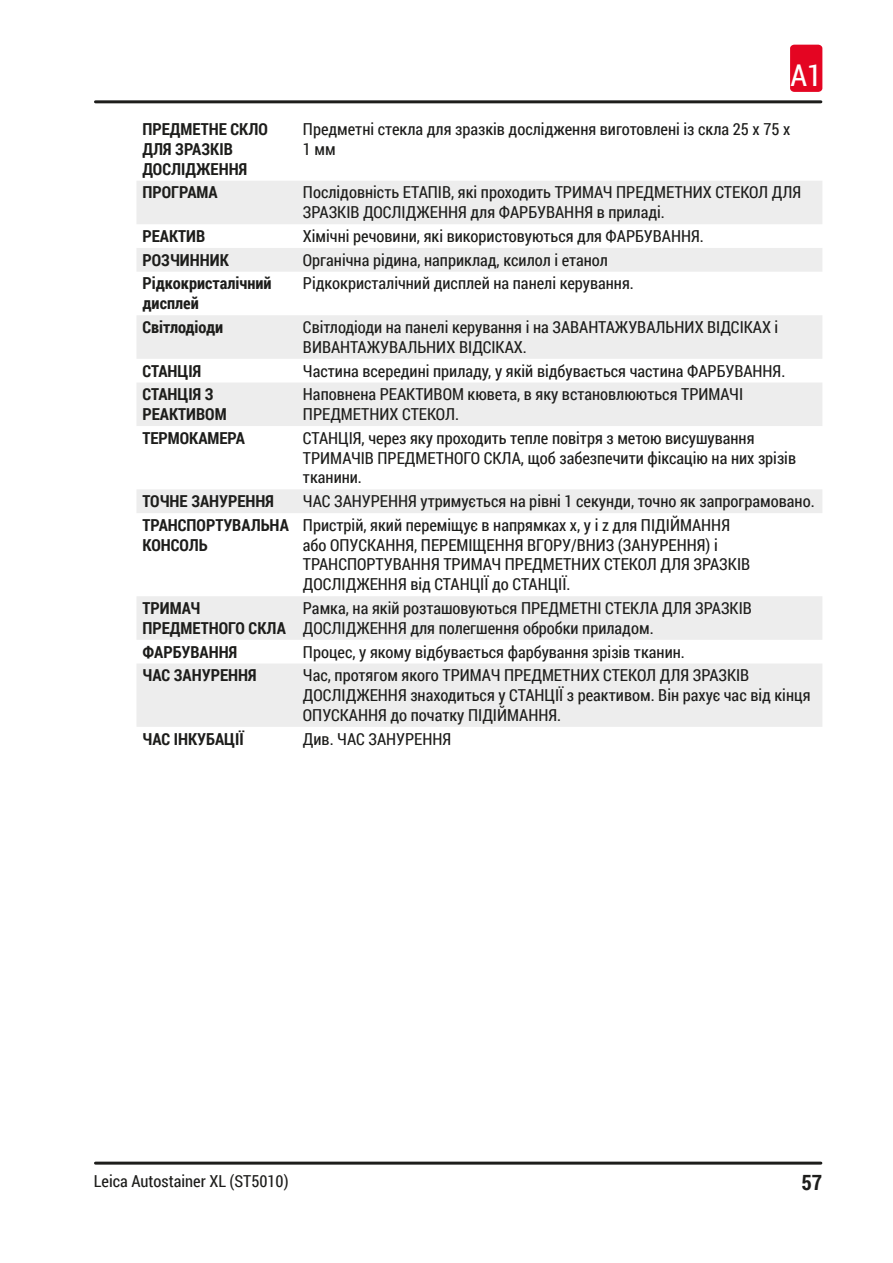
<style>
.page{position:relative;width:893px;height:1263px;background:#fff}
.page>*{position:absolute;margin:0;border:0;box-sizing:border-box;transform-origin:0 0}
.t1{font:30px "Roboto Condensed";color:#fff}
.t2{font:700 21px "Roboto Condensed";color:#1d1d1b}
.Table_text{font:16.5px/19.8px "Roboto Condensed";color:#1d1d1b}
.Table_heading{font:700 16.5px/19.8px "Roboto Condensed";color:#1d1d1b}
</style>
<div class="page">
<hr style="left:95px;top:100px;width:726px;height:3px;background:#1d1d1b">
<hr style="left:95px;top:1161px;width:726px;height:3px;background:#1d1d1b">
<div style="left:790px;top:45px;width:32px;height:47px;background:#e40522;border-radius:4px"></div>
<svg style="left:137px;top:181px;width:685px;height:546px;fill:#ededed"></svg>
<h1 class="t1" style="left:791px;top:55px;width:33px">A1</h1>
<p class="Table_heading" style="left:142px;top:119px;width:127px">ПРЕДМЕТНЕ СКЛО<br>ДЛЯ ЗРАЗКІВ<br>ДОСЛІДЖЕННЯ</p>
<p class="Table_text" style="left:303px;top:119px;width:489px">Предметні стекла для зразків дослідження виготовлені із скла 25 x 75 x<br>1 мм</p>
<p class="Table_heading" style="left:142px;top:182px;width:77px">ПРОГРАМА</p>
<p class="Table_text" style="left:303px;top:182px;width:500px">Послідовність ЕТАПІВ, які проходить ТРИМАЧ ПРЕДМЕТНИХ СТЕКОЛ ДЛЯ<br>ЗРАЗКІВ ДОСЛІДЖЕННЯ для ФАРБУВАННЯ в приладі.</p>
<p class="Table_heading" style="left:142px;top:226px;width:64px">РЕАКТИВ</p>
<p class="Table_text" style="left:303px;top:226px;width:402px">Хімічні речовини, які використовуються для ФАРБУВАННЯ.</p>
<p class="Table_heading" style="left:142px;top:249px;width:88px">РОЗЧИННИК</p>
<p class="Table_text" style="left:303px;top:249px;width:306px">Органічна рідина, наприклад, ксилол і етанол</p>
<p class="Table_heading" style="left:142px;top:273px;width:130px">Рідкокристалічний дисплей</p>
<p class="Table_text" style="left:303px;top:273px;width:332px">Рідкокристалічний дисплей на панелі керування.</p>
<p class="Table_heading" style="left:142px;top:317px;width:82px">Світлодіоди</p>
<p class="Table_text" style="left:303px;top:317px;width:477px">Світлодіоди на панелі керування і на ЗАВАНТАЖУВАЛЬНИХ ВІДСІКАХ і<br>ВИВАНТАЖУВАЛЬНИХ ВІДСІКАХ.</p>
<p class="Table_heading" style="left:142px;top:360px;width:60px">СТАНЦІЯ</p>
<p class="Table_text" style="left:303px;top:360px;width:484px">Частина всередині приладу, у якій відбувається частина ФАРБУВАННЯ.</p>
<p class="Table_heading" style="left:142px;top:384px;width:86px">СТАНЦІЯ З<br>РЕАКТИВОМ</p>
<p class="Table_text" style="left:303px;top:384px;width:442px">Наповнена РЕАКТИВОМ кювета, в яку встановлюються ТРИМАЧІ<br>ПРЕДМЕТНИХ СТЕКОЛ.</p>
<p class="Table_heading" style="left:142px;top:427px;width:104px">ТЕРМОКАМЕРА</p>
<p class="Table_text" style="left:303px;top:427px;width:495px">СТАНЦІЯ, через яку проходить тепле повітря з метою висушування<br>ТРИМАЧІВ ПРЕДМЕТНОГО СКЛА, щоб забезпечити фіксацію на них зрізів тканини.</p>
<p class="Table_heading" style="left:142px;top:491px;width:133px">ТОЧНЕ ЗАНУРЕННЯ</p>
<p class="Table_text" style="left:303px;top:491px;width:513px">ЧАС ЗАНУРЕННЯ утримується на рівні 1 секунди, точно як запрограмовано.</p>
<p class="Table_heading" style="left:142px;top:514px;width:148px">ТРАНСПОРТУВАЛЬНА<br>КОНСОЛЬ</p>
<p class="Table_text" style="left:303px;top:514px;width:449px">Пристрій, який переміщує в напрямках x, y і z для ПІДІЙМАННЯ або ОПУСКАННЯ, ПЕРЕМІЩЕННЯ ВГОРУ/ВНИЗ (ЗАНУРЕННЯ) і ТРАНСПОРТУВАННЯ ТРИМАЧ ПРЕДМЕТНИХ СТЕКОЛ ДЛЯ ЗРАЗКІВ ДОСЛІДЖЕННЯ від СТАНЦІЇ до СТАНЦІЇ.</p>
<p class="Table_heading" style="left:142px;top:598px;width:145px">ТРИМАЧ<br>ПРЕДМЕТНОГО СКЛА</p>
<p class="Table_text" style="left:303px;top:598px;width:450px">Рамка, на якій розташовуються ПРЕДМЕТНІ СТЕКЛА ДЛЯ ЗРАЗКІВ<br>ДОСЛІДЖЕННЯ для полегшення обробки приладом.</p>
<p class="Table_heading" style="left:142px;top:641px;width:96px">ФАРБУВАННЯ</p>
<p class="Table_text" style="left:303px;top:641px;width:383px">Процес, у якому відбувається фарбування зрізів тканин.</p>
<p class="Table_heading" style="left:142px;top:665px;width:116px">ЧАС ЗАНУРЕННЯ</p>
<p class="Table_text" style="left:303px;top:665px;width:509px">Час, протягом якого ТРИМАЧ ПРЕДМЕТНИХ СТЕКОЛ ДЛЯ ЗРАЗКІВ<br>ДОСЛІДЖЕННЯ знаходиться у СТАНЦІЇ з реактивом. Він рахує час від кінця<br>ОПУСКАННЯ до початку ПІДІЙМАННЯ.</p>
<p class="Table_heading" style="left:142px;top:728px;width:103px">ЧАС ІНКУБАЦІЇ</p>
<p class="Table_text" style="left:303px;top:728px;width:150px">Див. ЧАС ЗАНУРЕННЯ</p>
<p class="Table_text" style="left:94px;top:1171px;width:196px">Leica Autostainer XL (ST5010)</p>
<p class="t2" style="left:801px;top:1168px;width:22px">57</p>
</div>
